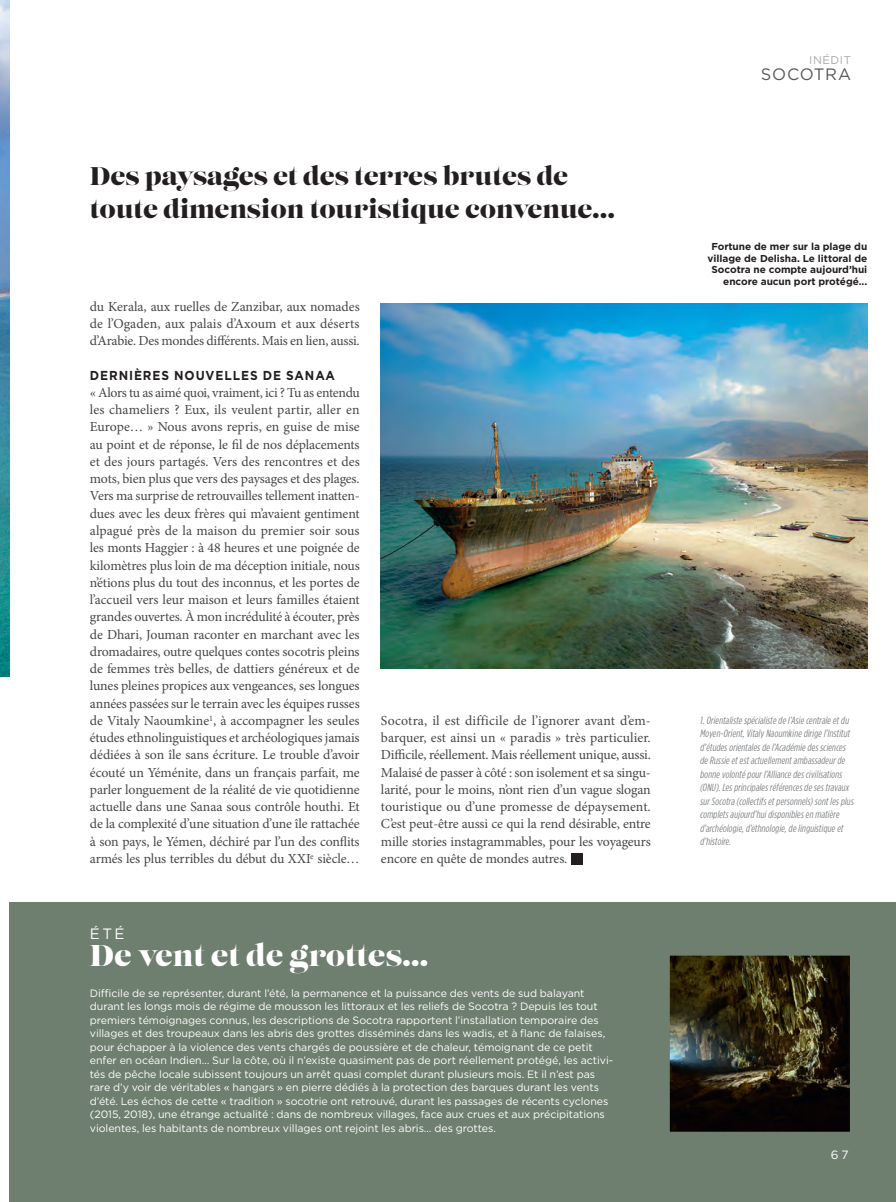
<style>
.page{position:relative;width:896px;height:1202px;background:#fff}
.page>*{position:absolute;margin:0;border:0;box-sizing:border-box;transform-origin:0 0}
.t1{font:30px "Lust";color:#fff}
.t2{font:25.5px/33px "Lust";color:#231f20}
.t3{font:16.5px "Gotham";letter-spacing:.05em;color:#57585a}
.t4{font:15px "Gotham";color:#fff}
.t5{font:13.8px/17.2px "Minion Pro";letter-spacing:-.015em;color:#454647;text-align:justify}
.t6{font:700 12.9px "Gotham";letter-spacing:.075em;color:#231f20;scale:.93 1}
.t7{font:12px "Gotham";color:#fff}
.t8{font:11.25px "Gotham";letter-spacing:.05em;color:#a8a9ad}
.t9{font:10.65px/13.5px "Gotham";letter-spacing:-.005em;color:#fff}
.t10{font:italic 10.5px/13.5px "Gotham Condensed";color:#808285}
.t11{font:700 10.05px/11.9px "Gotham";letter-spacing:-.005em;color:#231f20;text-align:right}
</style>
<div class="page">
<div style="left:571px;top:853px;width:11px;height:11px;background:#231f20"></div>
<div style="left:9px;top:902px;width:887px;height:300px;background:#6e7e6f"></div>
<img style="left:0;top:0;width:9px;height:676px">
<img style="left:381px;top:303px;width:486px;height:365px">
<img style="left:669px;top:955px;width:181px;height:177px">
<h2 class="t2" style="left:90px;top:161px;width:527px">Des paysages et des terres brutes de toute dimension touristique convenue...</h2>
<p class="t5" style="left:90px;top:298px;width:271px">du Kerala, aux ruelles de Zanzibar, aux nomades de l’Ogaden, aux palais d’Axoum et aux déserts d’Arabie. Des mondes différents. Mais en lien, aussi.</p>
<p class="t6" style="left:90px;top:366px;width:265px">DERNIÈRES NOUVELLES DE SANAA</p>
<p class="t5" style="left:90px;top:384px;width:271px">« Alors tu as aimé quoi, vraiment, ici ? Tu as entendu les chameliers ? Eux, ils veulent partir, aller en Europe… » Nous avons repris, en guise de mise au point et de réponse, le fil de nos déplacements et des jours partagés. Vers des rencontres et des mots, bien plus que vers des paysages et des plages.<br>Vers ma surprise de retrouvailles tellement inatten&shy;dues avec les deux frères qui m’avaient gentiment alpagué près de la maison du premier soir sous les monts Haggier : à 48 heures et une poignée de kilomètres plus loin de ma déception initiale, nous n’étions plus du tout des inconnus, et les portes de l’accueil vers leur maison et leurs familles étaient grandes ouvertes. À mon incrédulité à écouter, près de Dhari, Jouman raconter en marchant avec les dromadaires, outre quelques contes socotris pleins de femmes très belles, de dattiers généreux et de lunes pleines propices aux vengeances, ses longues années passées sur le terrain avec les équipes russes de Vitaly Naoumkine<sup>1</sup>, à accompagner les seules études ethnolinguistiques et archéologiques jamais dédiées à son île sans écriture. Le trouble d’avoir écouté un Yéménite, dans un français parfait, me parler longuement de la réalité de vie quotidienne actuelle dans une Sanaa sous contrôle houthi. Et de la complexité d’une situation d’une île rattachée à son pays, le Yémen, déchiré par l’un des conflits armés les plus terribles du début du XXI<sup>e</sup> siècle…</p>
<p class="t5" style="left:381px;top:712px;width:271px">Socotra, il est difficile de l’ignorer avant d’em&shy;barquer, est ainsi un « paradis » très particulier.<br>Difficile, réellement. Mais réellement unique, aussi.<br>Malaisé de passer à côté : son isolement et sa singu&shy;larité, pour le moins, n’ont rien d’un vague slogan touristique ou d’une promesse de dépaysement.<br>C’est peut-être aussi ce qui la rend désirable, entre mille stories instagrammables, pour les voyageurs encore en quête de mondes autres.</p>
<p class="t4" style="left:90px;top:924px;width:36px">ÉTÉ</p>
<h1 class="t1" style="left:90px;top:936px;width:340px">De vent et de grottes…</h1>
<p class="t9" style="left:90px;top:986px;width:525px">Difficile de se représenter, durant l’été, la permanence et la puissance des vents de sud balayant durant les longs mois de régime de mousson les littoraux et les reliefs de Socotra ? Depuis les tout premiers témoignages connus, les descriptions de Socotra rapportent l’installation temporaire des villages et des troupeaux dans les abris des grottes disséminés dans les wadis, et à flanc de falaises, pour échapper à la violence des vents chargés de poussière et de chaleur, témoignant de ce petit enfer en océan Indien… Sur la côte, où il n’existe quasiment pas de port réellement protégé, les activi&shy;tés de pêche locale subissent toujours un arrêt quasi complet durant plusieurs mois. Et il n’est pas rare d’y voir de véritables « hangars » en pierre dédiés à la protection des barques durant les vents d’été. Les échos de cette « tradition » socotrie ont retrouvé, durant les passages de récents cyclones (2015, 2018), une étrange actualité : dans de nombreux villages, face aux crues et aux précipitations violentes, les habitants de nombreux villages ont rejoint les abris… des grottes.</p>
<p class="t8" style="left:809px;top:52px;width:43px">INÉDIT</p>
<p class="t3" style="left:761px;top:64px;width:92px">SOCOTRA</p>
<p class="t11" style="left:707px;top:240px;width:161px">Fortune de mer sur la plage du village de Delisha. Le littoral de<br>Socotra ne compte aujourd’hui encore aucun port protégé...</p>
<p class="t10" style="left:700px;top:713px;width:157px">1.Orientaliste spécialiste de l’Asie centrale etdu Moyen-Orient,Vitaly Naoumkine dirige l’Institut d’étudesorientalesde l’Académie dessciences de Russie etestactuellementambassadeurde bonne volonté pourl’Alliance descivilisations (ONU).Lesprincipalesréférencesde sestravaux surSocotra(collectifsetpersonnels)sontlesplus completsaujourd’huidisponiblesen matière d’archéologie,d’ethnologie,de linguistique et d’histoire.</p>
<p class="t7" style="left:831px;top:1147px;width:19px">67</p>
</div>
